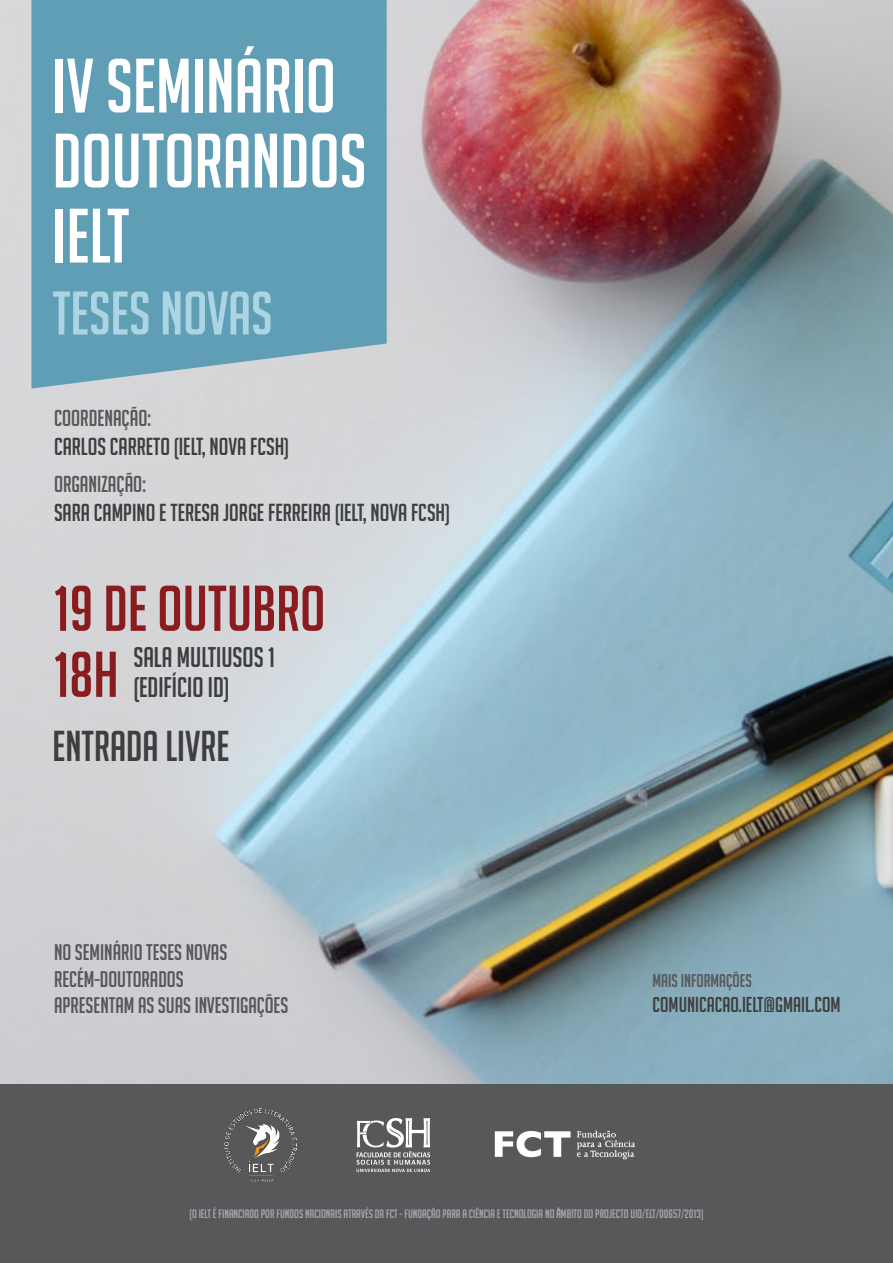
<style>
.page{position:relative;width:893px;height:1263px;background:#fff}
.page>*{position:absolute;margin:0;border:0;box-sizing:border-box;transform-origin:0 0}
.t1{font:75px/75px "Big Noodle Titling";color:#fff}
.t2{font:63px/66px "Big Noodle Titling";color:#881c1f}
.t3{font:60px "Big Noodle Titling";color:#abd5e2}
.t4{font:42.15px "Big Noodle Titling";color:#3e3e3f}
.t5{font:27.75px/30px "Big Noodle Titling";color:#3e3e3f}
.t6{font:24px "Big Noodle Titling";color:#3e3e3f}
.t7{font:22.5px "Big Noodle Titling";color:#57585a}
.t8{font:22.05px/26.5px "Big Noodle Titling";color:#57585a}
.t9{font:21px "Big Noodle Titling";color:#3e3e3f}
.t10{font:18px "Big Noodle Titling";color:#57585a}
.t11{font:12px "Big Noodle Titling";color:#a8a9ad}
</style>
<div class="page">
<div style="left:0;top:1079px;width:893px;height:184px;background:#57585a"></div>
<img style="left:0;top:0;width:893px;height:1083px">
<div style="left:31px;top:0;width:356px;height:388px;background:#5f9eb4"></div>
<img style="left:225px;top:1108px;width:72px;height:73px">
<svg style="left:357px;top:1118px;width:73px;height:54px"></svg>
<img style="left:494px;top:1130px;width:142px;height:30px">
<h1 class="t1" style="left:53px;top:48px;width:316px">IV SEMINÁRIO<br>DOUTORANDOS<br>IELT</h1>
<h3 class="t3" style="left:53px;top:281px;width:222px">TESES NOVAS</h3>
<h3 class="t7" style="left:54px;top:406px;width:98px">COORDENAÇÃO:</h3>
<h3 class="t6" style="left:54px;top:433px;width:237px">CARLOS CARRETO (IELT, NOVA FCSH)</h3>
<h3 class="t7" style="left:54px;top:472px;width:93px">ORGANIZAÇÃO:</h3>
<h3 class="t6" style="left:54px;top:500px;width:398px">SARA CAMPINO E TERESA JORGE FERREIRA (IELT, NOVA FCSH)</h3>
<h2 class="t2" style="left:54px;top:575px;width:273px">19 DE OUTUBRO<br>18H</h2>
<h3 class="t4" style="left:53px;top:723px;width:178px">ENTRADA LIVRE</h3>
<h3 class="t5" style="left:133px;top:642px;width:143px">SALA MULTIUSOS 1 (EDIFÍCIO ID)</h3>
<h3 class="t8" style="left:54px;top:939px;width:236px">NO SEMINÁRIO TESES NOVAS<br>RECÉM-DOUTORADOS<br>APRESENTAM AS SUAS INVESTIGAÇÕES</h3>
<h3 class="t10" style="left:652px;top:971px;width:101px">MAIS INFORMAÇÕES</h3>
<h3 class="t9" style="left:652px;top:993px;width:190px">COMUNICACAO.IELT@GMAIL.COM</h3>
<p class="t11" style="left:190px;top:1207px;width:515px">(O IELT É FINANCIADO POR FUNDOS NACIONAIS ATRAVÉS DA FCT - FUNDAÇÃO PARA A CIÊNCIA E TECNOLOGIA NO ÂMBITO DO PROJECTO UID/ELT/00657/2013)</p>
</div>
